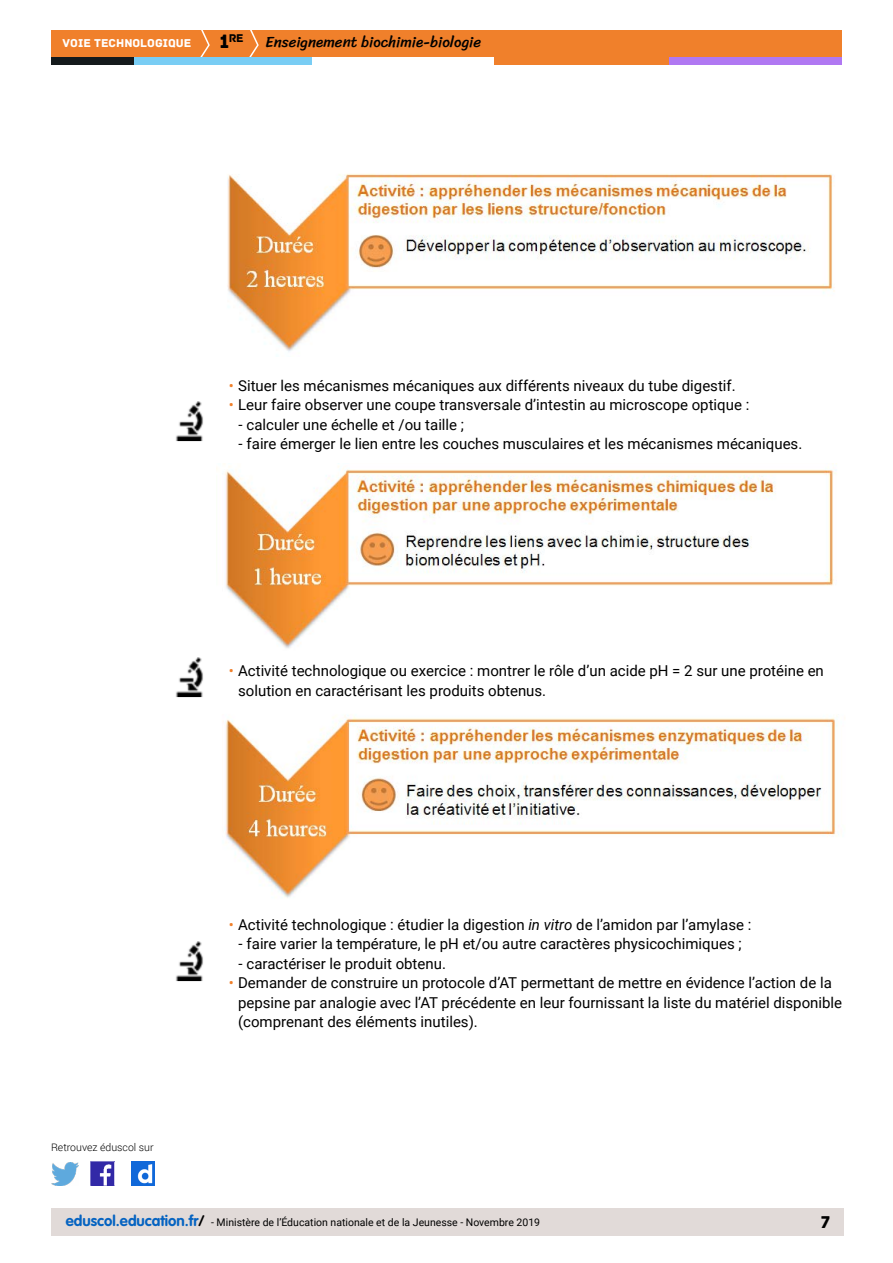
<style>
.page{position:relative;width:893px;height:1263px;background:#fff}
.page>*{position:absolute;margin:0;border:0;box-sizing:border-box;transform-origin:0 0}
.t1{font:18px "Archive";color:#000}
.t2{font:15px/19.5px "Roboto";color:#000}
.t3{font:15px "Sriracha";color:#000}
.t4{font:12px "Archive";color:#fff}
.t5{font:11.85px "Archive";color:#000}
.t6{font:10.5px "Roboto";color:#000}
.t7{font:300 10.5px "Roboto";color:#000}
.s1{font-size:20.4px}
.s2{color:#f0802b}
.s3{font-style:italic}
.s4{font-family:"VAG Rounded Std";font-weight:700;font-size:15px;color:#0563c1}
.s5{font-family:"VAG Rounded Std";font-weight:700;font-size:15px}
</style>
<div class="page">
<div style="left:51px;top:30px;width:791px;height:27px;background:#f0802b"></div>
<svg style="left:200px;top:30px;width:10px;height:27px"></svg>
<svg style="left:249px;top:30px;width:10px;height:27px"></svg>
<div style="left:133px;top:57px;width:179px;height:8px;background:#79cdf4"></div>
<div style="left:51px;top:57px;width:82px;height:8px;background:#141a1c"></div>
<div style="left:667px;top:57px;width:175px;height:8px;background:#b078f2"></div>
<div style="left:494px;top:57px;width:175px;height:8px;background:#f0802b"></div>
<div style="left:51px;top:1209px;width:792px;height:27px;background:#e1dad8"></div>
<img style="left:91px;top:1162px;width:23px;height:23px">
<img style="left:51px;top:1163px;width:28px;height:22px">
<img style="left:132px;top:1162px;width:22px;height:23px">
<img style="left:227px;top:174px;width:608px;height:178px">
<img style="left:216px;top:466px;width:620px;height:182px">
<img style="left:225px;top:715px;width:612px;height:183px">
<img style="left:176px;top:941px;width:27px;height:41px">
<img style="left:176px;top:657px;width:27px;height:41px">
<img style="left:176px;top:401px;width:27px;height:41px">
<p class="t5" style="left:220px;top:31px;width:25px"><span class="s1">1</span>re</p>
<p class="t4" style="left:63px;top:36px;width:130px">VOIE TECHNOLOGIQUE</p>
<p class="t3" style="left:265px;top:33px;width:217px">Enseignement biochimie-biologie</p>
<p class="t2" style="left:229px;top:375px;width:508px"><span class="s2">•</span> Situer les mécanismes mécaniques aux différents niveaux du tube digestif.</p>
<p class="t2" style="left:229px;top:394px;width:522px"><span class="s2">•</span> Leur faire observer une coupe transversale d’intestin au microscope optique :</p>
<p class="t2" style="left:238px;top:414px;width:227px">- calculer une échelle et /ou taille ;</p>
<p class="t2" style="left:238px;top:433px;width:565px">- faire émerger le lien entre les couches musculaires et les mécanismes mécaniques.</p>
<p class="t2" style="left:238px;top:660px;width:587px;text-indent:-9px"><span class="s2">•</span> Activité technologique ou exercice : montrer le rôle d’un acide pH = 2 sur une protéine en solution en caractérisant les produits obtenus.</p>
<p class="t7" style="left:51px;top:1140px;width:104px">Retrouvez éduscol sur</p>
<p class="t2" style="left:229px;top:914px;width:524px"><span class="s2">•</span> Activité technologique : étudier la digestion <span class="s3">in vitro</span> de l’amidon par l’amylase :</p>
<p class="t2" style="left:238px;top:933px;width:505px">- faire varier la température, le pH et/ou autre caractères physicochimiques ;</p>
<p class="t2" style="left:238px;top:953px;width:209px">- caractériser le produit obtenu.</p>
<p class="t2" style="left:238px;top:972px;width:606px;text-indent:-9px"><span class="s2">•</span> Demander de construire un protocole d’AT permettant de mettre en évidence l’action de la pepsine par analogie avec l’AT précédente en leur fournissant la liste du matériel disponible (comprenant des éléments inutiles).</p>
<p class="t6" style="left:66px;top:1215px;width:476px"><span class="s4">eduscol.education.fr</span><span class="s5">/</span> - Ministère de l’Éducation nationale et de la Jeunesse - Novembre 2019</p>
<p class="t1" style="left:820px;top:1211px;width:11px">7</p>
</div>
